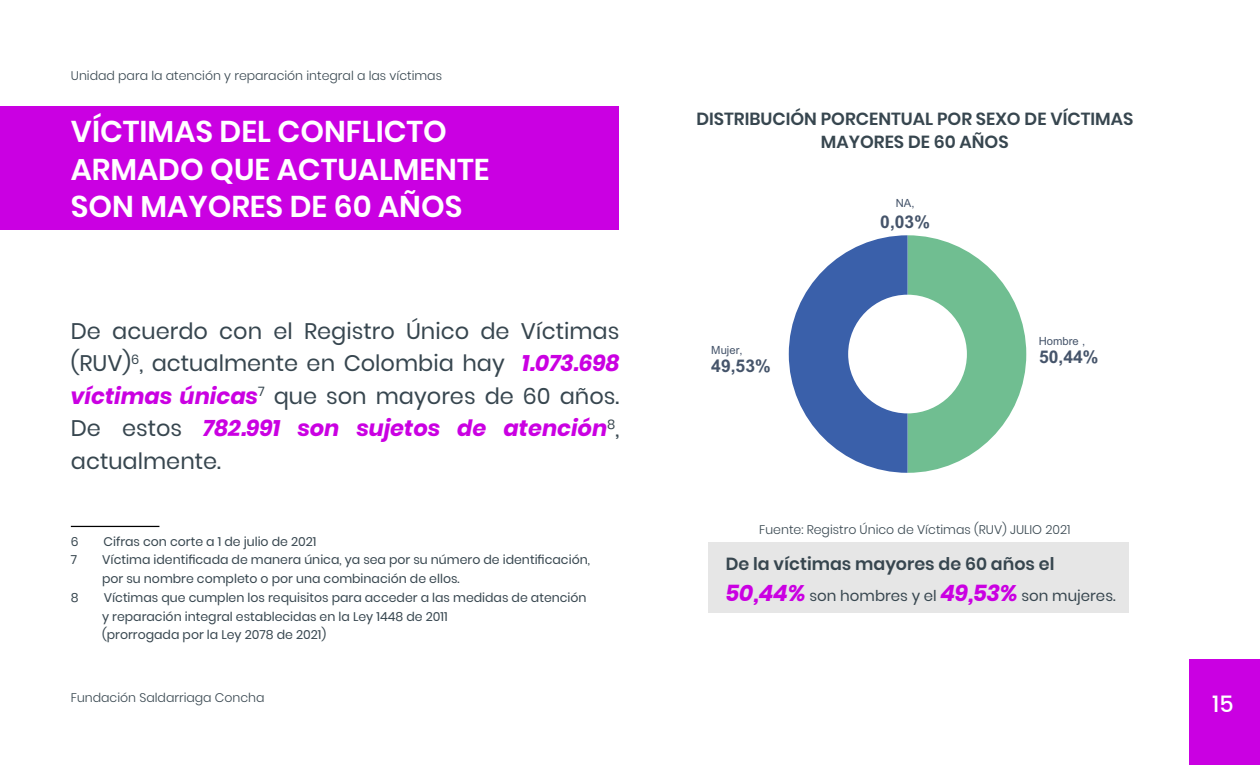
<style>
.page{position:relative;width:1260px;height:765px;background:#fff}
.page>*{position:absolute;margin:0;border:0;box-sizing:border-box;transform-origin:0 0}
.t1{font:600 30px/37.5px "Poppins";color:#fff}
.t2{font:22.5px/32.5px "Poppins";color:#37464f;text-align:justify}
.t3{font:500 22.5px "Poppins";color:#fff}
.t4{font:600 17.5px/23.6px "Poppins";color:#37464f;text-align:center}
.t5{font:700 17.5px "Arial";color:#45546a}
.t6{font:15px "Poppins";color:#37464f}
.t7{font:12.5px/18.8px "Poppins";color:#37464f}
.t8{font:300 12.5px "Poppins";color:#37464f}
.t9{font:11.25px "Arial";color:#45546a}
.s1{font-weight:700;font-style:italic;color:#ca00e2}
.s2{font-weight:700;font-style:italic;font-size:22.5px;color:#ca00e2}
</style>
<div class="page">
<div style="left:1189px;top:659px;width:71px;height:106px;background:#ca00e2"></div>
<div style="left:708px;top:543px;width:421px;height:70px;background:#e6e6e6"></div>
<svg style="left:789px;top:235px;width:237px;height:238px"></svg>
<div style="left:0;top:106px;width:619px;height:124px;background:#ca00e2"></div>
<hr style="left:71px;top:526px;width:88px;height:1px;background:#000">
<p class="t8" style="left:71px;top:69px;width:373px">Unidad para la atención y reparación integral a las víctimas</p>
<h1 class="t1" style="left:71px;top:113px;width:420px">VÍCTIMAS DEL CONFLICTO<br>ARMADO QUE ACTUALMENTE<br>SON MAYORES DE 60 AÑOS</h1>
<h2 class="t2" style="left:71px;top:315px;width:550px">De acuerdo con el Registro Único de Víctimas (RUV)<sup>6</sup>, actualmente en Colombia hay <span class="s1">1.073.698 víctimas únicas</span><sup>7</sup> que son mayores de 60 años.<br>De estos <span class="s1">782.991 son sujetos de atención</span><sup>8</sup>, actualmente.</h2>
<p class="t7" style="left:71px;top:532px;width:9px">6</p>
<p class="t7" style="left:104px;top:532px;width:214px">Cifras con corte a 1 de julio de 2021</p>
<p class="t7" style="left:71px;top:551px;width:8px">7</p>
<p class="t7" style="left:102px;top:551px;width:489px">Víctima identificada de manera única, ya sea por su número de identificación, por su nombre completo o por una combinación de ellos.</p>
<p class="t7" style="left:71px;top:588px;width:9px">8</p>
<p class="t7" style="left:102px;top:588px;width:486px">Víctimas que cumplen los requisitos para acceder a las medidas de atención y reparación integral establecidas en la Ley 1448 de 2011<br>(prorrogada por la Ley 2078 de 2021)</p>
<h3 class="t4" style="left:696px;top:107px;width:438px">DISTRIBUCIÓN PORCENTUAL POR SEXO DE VÍCTIMAS<br>MAYORES DE 60 AÑOS</h3>
<p class="t9" style="left:711px;top:343px;width:33px">Mujer,</p>
<h3 class="t5" style="left:711px;top:354px;width:61px">49,53%</h3>
<p class="t9" style="left:896px;top:196px;width:20px">NA,</p>
<h3 class="t5" style="left:880px;top:210px;width:51px">0,03%</h3>
<p class="t9" style="left:1039px;top:334px;width:48px">Hombre ,</p>
<h3 class="t5" style="left:1039px;top:345px;width:61px">50,44%</h3>
<p class="t8" style="left:759px;top:523px;width:313px">Fuente: Registro Único de Víctimas (RUV) JULIO 2021</p>
<h3 class="t4" style="left:726px;top:552px;width:330px">De la víctimas mayores de 60 años el</h3>
<p class="t6" style="left:726px;top:587px;width:391px"><span class="s2">50,44%</span> son hombres y el <span class="s2">49,53%</span> son mujeres.</p>
<p class="t8" style="left:71px;top:690px;width:195px">Fundación Saldarriaga Concha</p>
<h2 class="t3" style="left:1212px;top:691px;width:24px">15</h2>
</div>
